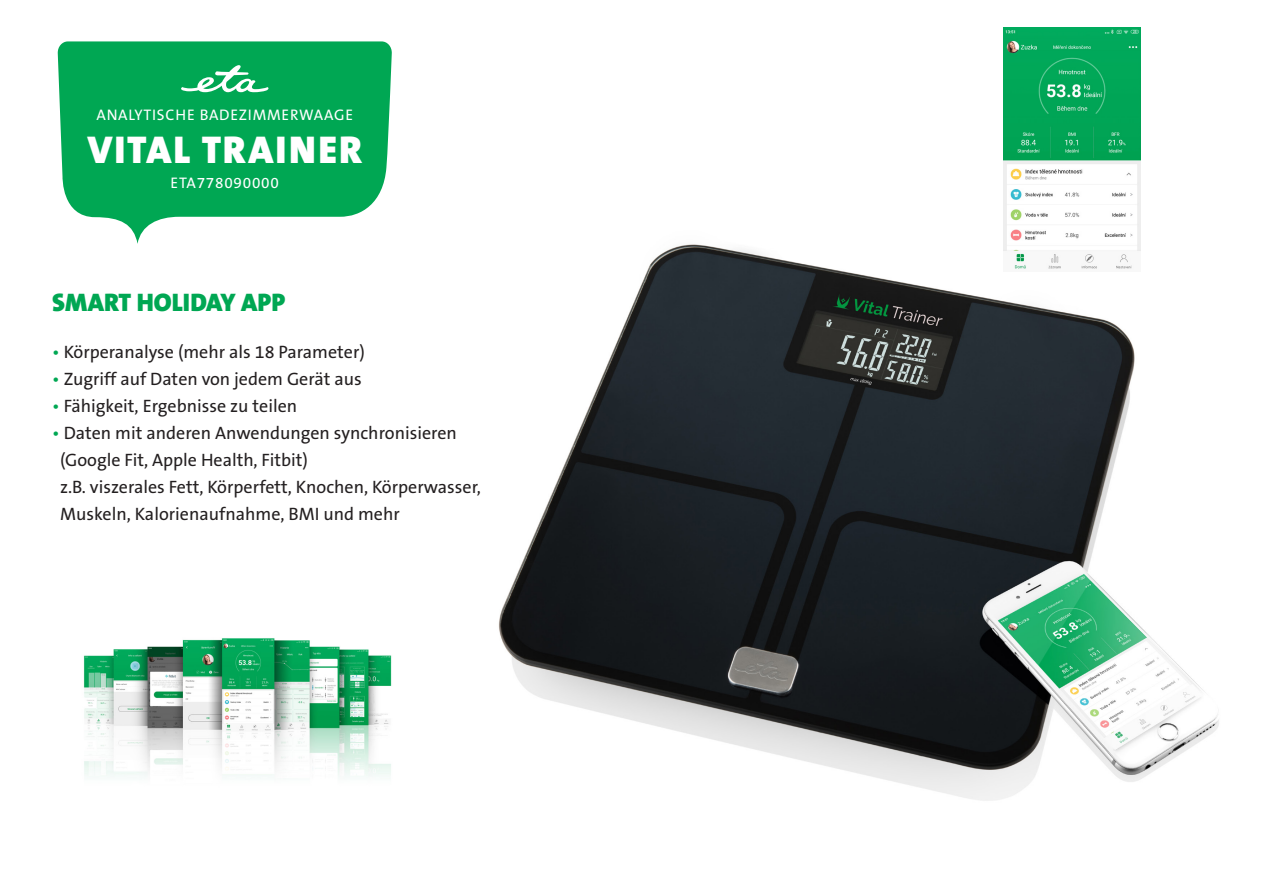
<style>
.page{position:relative;width:1263px;height:893px;background:#fff}
.page>*{position:absolute;margin:0;border:0;box-sizing:border-box;transform-origin:0 0}
.t1{font:900 39px "The Sans CE B9";letter-spacing:.05em;color:#fff}
.t2{font:900 25.5px "The Sans CE B9";color:#00a753}
.t3{font:18px/27px "The Sans CE B5 Plain";color:#231f20}
.t4{font:15.45px "The Sans CE B5 Plain";letter-spacing:.05em;color:#fff}
.s1{color:#00a753}
</style>
<div class="page">
<svg style="left:58px;top:41px;width:334px;height:203px;fill:#00a753"></svg>
<svg style="left:181px;top:65px;width:87px;height:27px"></svg>
<img style="left:498px;top:244px;width:721px;height:557px">
<img style="left:83px;top:638px;width:309px;height:139px">
<img style="left:1003px;top:27px;width:138px;height:245px">
<p class="t4" style="left:96px;top:106px;width:258px">ANALYTISCHE BADEZIMMERWAAGE</p>
<p class="t1" style="left:88px;top:126px;width:276px">VITAL TRAINER</p>
<p class="t4" style="left:171px;top:174px;width:110px">ETA778090000</p>
<p class="t2" style="left:52px;top:287px;width:234px">SMART HOLIDAY APP</p>
<p class="t3" style="left:52px;top:339px;width:314px"><span class="s1">•</span> Körperanalyse (mehr als 18 Parameter)</p>
<p class="t3" style="left:52px;top:366px;width:311px"><span class="s1">•</span> Zugriff auf Daten von jedem Gerät aus</p>
<p class="t3" style="left:52px;top:393px;width:246px"><span class="s1">•</span> Fähigkeit, Ergebnisse zu teilen</p>
<p class="t3" style="left:52px;top:420px;width:406px"><span class="s1">•</span> Daten mit anderen Anwendungen synchronisieren</p>
<p class="t3" style="left:60px;top:447px;width:249px">(Google Fit, Apple Health, Fitbit)</p>
<p class="t3" style="left:60px;top:474px;width:422px">z.B. viszerales Fett, Körperfett, Knochen, Körperwasser,<br>Muskeln, Kalorienaufnahme, BMI und mehr</p>
</div>
